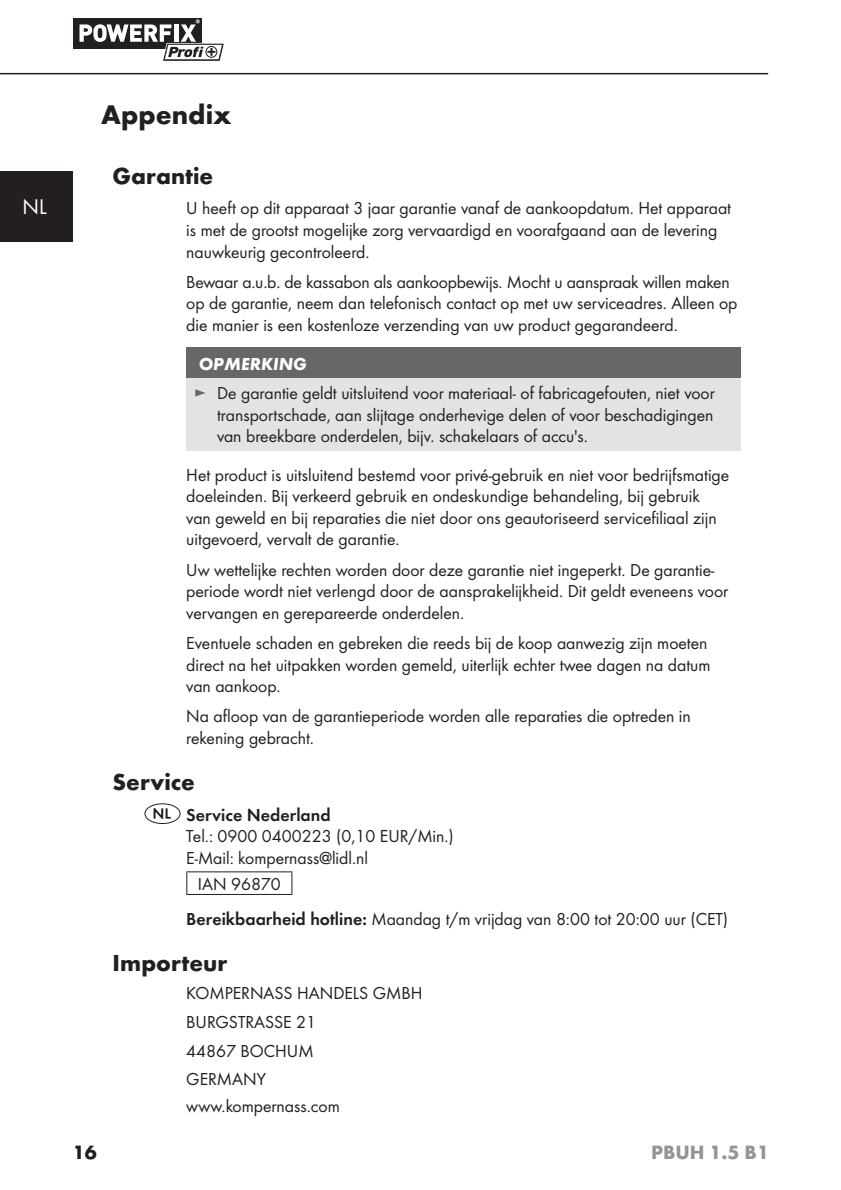
<style>
.page{position:relative;width:841px;height:1190px;background:#fff}
.page>*{position:absolute;margin:0;border:0;box-sizing:border-box;transform-origin:0 0}
.t1{font:700 28px "Futura";color:#231f20}
.t2{font:700 24px "Futura";color:#231f20}
.t3{font:22px "Futura Boo";color:#fff}
.t4{font:700 20px "Futura";color:#939598}
.t5{font:700 20px "Futura";color:#231f20}
.t6{font:18px/21.6px "Futura Boo";color:#231f20}
.t7{font:18px "Futura Dem";color:#231f20}
.t8{font:italic 700 18px "Futura";color:#fff}
.s1{color:#656769}
.s2{font-family:"Futura Dem"}
</style>
<div class="page">
<hr style="left:0;top:73px;width:768px;height:1px;background:#231f20">
<div style="left:0;top:171px;width:73px;height:71px;background:#231f20"></div>
<svg style="left:73px;top:18px;width:151px;height:43px"></svg>
<div style="left:186px;top:347px;width:554px;height:30px;background:#656769"></div>
<div style="left:186px;top:377px;width:554px;height:73px;background:#e2e3e4"></div>
<div style="left:145px;top:803px;width:35px;height:20px;border:1px solid #231f20;border-radius:50%"></div>
<svg style="left:154px;top:808px;width:17px;height:10px"></svg>
<hr style="left:186px;top:871px;width:106px;height:1px;background:#231f20">
<svg style="left:186px;top:872px;width:1px;height:21px"></svg>
<svg style="left:291px;top:872px;width:1px;height:21px"></svg>
<hr style="left:186px;top:893px;width:106px;height:1px;background:#231f20">
<p class="t3" style="left:23px;top:196px;width:26px">NL</p>
<h1 class="t1" style="left:101px;top:104px;width:132px">Appendix</h1>
<h2 class="t2" style="left:113px;top:167px;width:102px">Garantie</h2>
<p class="t6" style="left:186px;top:198px;width:546px">U heeft op dit apparaat 3 jaar garantie vanaf de aankoopdatum. Het apparaat is met de grootst mogelijke zorg vervaardigd en voorafgaand aan de levering nauwkeurig gecontroleerd.</p>
<p class="t6" style="left:186px;top:272px;width:553px">Bewaar a.u.b. de kassabon als aankoopbewijs. Mocht u aanspraak willen maken op de garantie, neem dan telefonisch contact op met uw serviceadres. Alleen op die manier is een kostenloze verzending van uw product gegarandeerd.</p>
<p class="t8" style="left:199px;top:352px;width:109px">OPMERKING</p>
<p class="t6" style="left:217px;top:383px;width:499px;text-align:justify;text-indent:-23px"><span class="s1">►</span> De garantie geldt uitsluitend voor materiaal- of fabricagefouten, niet voor transportschade, aan slijtage onderhevige delen of voor beschadigingen van breekbare onderdelen, bijv. schakelaars of accu's.</p>
<p class="t6" style="left:186px;top:464px;width:544px">Het product is uitsluitend bestemd voor privé-gebruik en niet voor bedrijfsmatige doeleinden. Bij verkeerd gebruik en ondeskundige behandeling, bij gebruik<br>van geweld en bij reparaties die niet door ons geautoriseerd servicefiliaal zijn uitgevoerd, vervalt de garantie.</p>
<p class="t6" style="left:186px;top:559px;width:543px">Uw wettelijke rechten worden door deze garantie niet ingeperkt. De garantie&shy;periode wordt niet verlengd door de aansprakelijkheid. Dit geldt eveneens voor vervangen en gerepareerde onderdelen.</p>
<p class="t6" style="left:186px;top:633px;width:526px">Eventuele schaden en gebreken die reeds bij de koop aanwezig zijn moeten direct na het uitpakken worden gemeld, uiterlijk echter twee dagen na datum van aankoop.</p>
<p class="t6" style="left:186px;top:706px;width:506px">Na afloop van de garantieperiode worden alle reparaties die optreden in rekening gebracht.</p>
<h2 class="t2" style="left:113px;top:772px;width:84px">Service</h2>
<p class="t7" style="left:186px;top:803px;width:146px">Service Nederland</p>
<p class="t6" style="left:186px;top:826px;width:269px">Tel.: 0900 0400223 (0,10 EUR/Min.)<br>E-Mail: kompernass@lidl.nl</p>
<p class="t6" style="left:186px;top:867px;width:543px;line-height:35.2px;text-indent:12px">IAN 96870<br><span class="s2">Bereikbaarheid hotline:</span> Maandag t/m vrijdag van 8:00 tot 20:00 uur (CET)</p>
<h2 class="t2" style="left:113px;top:953px;width:116px">Importeur</h2>
<p class="t6" style="left:186px;top:979px;width:238px;line-height:28.6px">KOMPERNASS HANDELS GMBH<br>BURGSTRASSE 21<br>44867 BOCHUM<br>GERMANY</p>
<p class="t6" style="left:186px;top:1095px;width:155px">www.kompernass.com</p>
<p class="t5" style="left:73px;top:1144px;width:25px">16</p>
<p class="t4" style="left:651px;top:1143px;width:119px">PBUH 1.5 B1</p>
</div>
